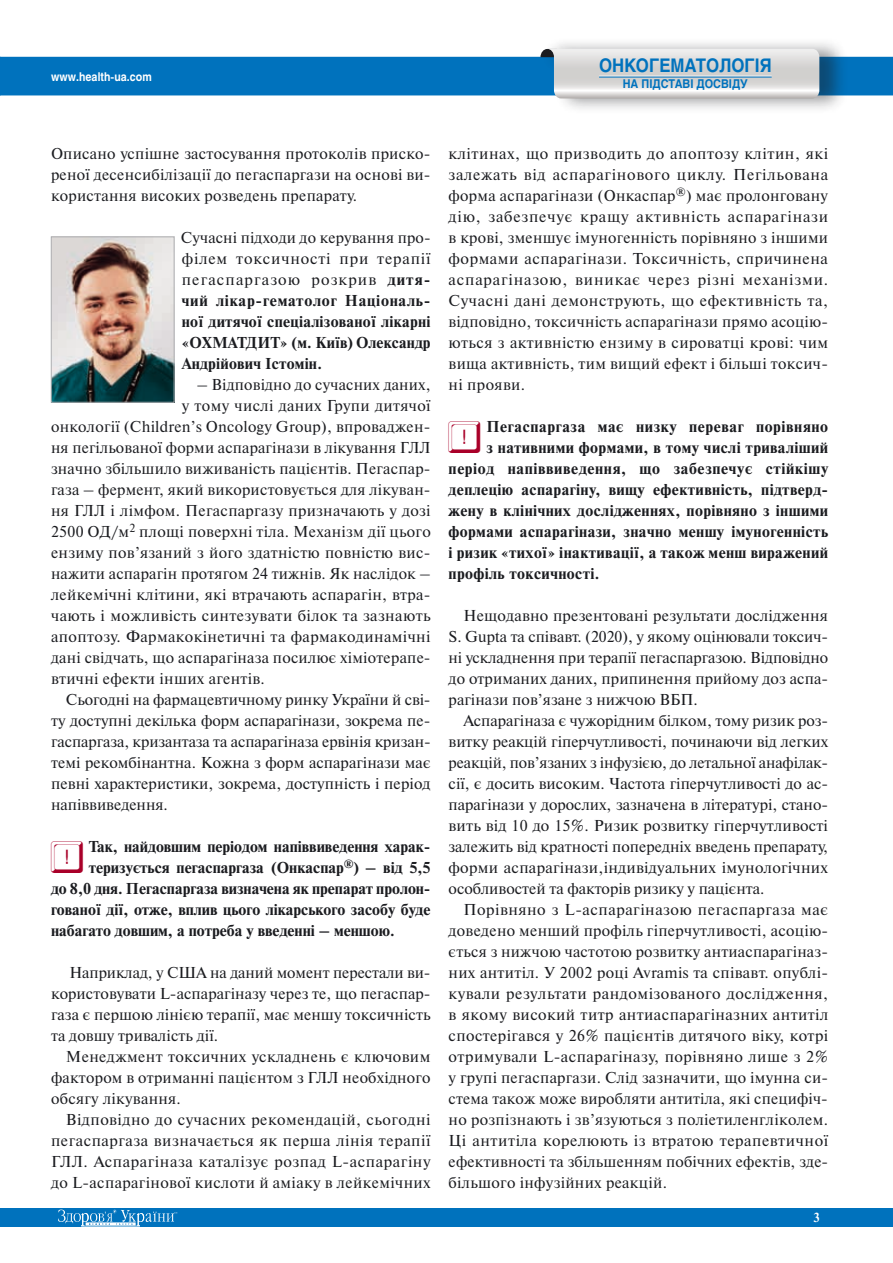
<style>
.page{position:relative;width:893px;height:1263px;background:#fff}
.page>*{position:absolute;margin:0;border:0;box-sizing:border-box;transform-origin:0 0}
.t1{font:38.1px "Keystroke";color:#a90029}
.t2{font:700 18.6px "Helios";color:#0072bd;scale:.9 1}
.t3{font:15.75px/21px "Newton C";letter-spacing:.015em;color:#1b1c20;text-align:justify}
.t4{font:700 15.75px/21px "Newton C";letter-spacing:.025em;color:#1b1c20}
.t5{font:700 15.75px "Newton C";color:#1b1c20}
.t6{font:15.75px "Newton C";letter-spacing:-.005em;color:#1b1c20}
.t7{font:700 13.05px "Newton C";color:#fff;scale:.9 1}
.t8{font:700 12px "Helios";letter-spacing:.005em;color:#fff;scale:.88 1}
.t9{font:700 12px "Helios";color:#0072bd;scale:.9 1}
.s1{font-weight:400}
</style>
<div class="page">
<div style="left:542px;top:36px;width:306px;height:78px;background:#1b1c20;opacity:.46"></div>
<svg style="left:0;top:49px;width:893px;height:49px;background:#65a4cd"></svg>
<hr style="left:599px;top:76px;width:173px;height:1px;background:#fff">
<hr style="left:599px;top:77px;width:173px;height:1px;background:#0072bd">
<div style="left:0;top:1208px;width:893px;height:19px;background:#0072bd"></div>
<svg style="left:58px;top:1209px;width:119px;height:17px"></svg>
<img style="left:51px;top:236px;width:124px;height:167px">
<p class="t8" style="left:51px;top:70px;width:116px">www.health-ua.com</p>
<p class="t2" style="left:599px;top:55px;width:193px">ОНКОГЕМАТОЛОГІЯ</p>
<p class="t9" style="left:623px;top:77px;width:140px">НА ПІДСТАВІ ДОСВІДУ</p>
<p class="t3" style="left:51px;top:143px;width:381px">Описано успішне застосування протоколів приско&shy;реної десенсибілізації до пегаспаргази на основі ви&shy;користання високих розведень препарату.</p>
<p class="t4" style="left:181px;top:227px;width:251px"><span class="s1">Сучасні підходи до керування про&shy;філем токсичності при терапії пегаспаргазою розкрив</span> дитя&shy;чий лікар-гематолог Національ&shy;ної дитячої спеціалізованої лікарні «ОХМАТДИТ» (м. Київ) Олександр<br>Андрійович Істомін.</p>
<p class="t3" style="left:197px;top:374px;width:235px">– Відповідно до сучасних даних,</p>
<p class="t3" style="left:182px;top:395px;width:250px">у тому числі даних Групи дитячої</p>
<p class="t3" style="left:51px;top:416px;width:381px">онкології (Children’s Oncology Group), впроваджен-</p>
<p class="t3" style="left:51px;top:437px;width:381px">ня пегільованої форми аспарагінази в лікування ГЛЛ</p>
<p class="t3" style="left:51px;top:458px;width:379px">значно збільшило виживаність пацієнтів. Пегаспар-</p>
<p class="t3" style="left:51px;top:479px;width:381px">газа – фермент, який використовується для лікуван-</p>
<p class="t3" style="left:51px;top:500px;width:381px">ня ГЛЛ і лімфом. Пегаспаргазу призначають у дозі</p>
<p class="t3" style="left:51px;top:521px;width:381px">2500 ОД/м<sup>2</sup> площі поверхні тіла. Механізм дії цього</p>
<p class="t3" style="left:51px;top:542px;width:381px">ензиму пов’язаний з його здатністю повністю вис-</p>
<p class="t3" style="left:51px;top:563px;width:381px">нажити аспарагін протягом 24 тижнів. Як наслідок –</p>
<p class="t3" style="left:51px;top:584px;width:381px">лейкемічні клітини, які втрачають аспарагін, втра-</p>
<p class="t3" style="left:51px;top:605px;width:381px">чають і можливість синтезувати білок та зазнають</p>
<p class="t3" style="left:51px;top:626px;width:381px">апоптозу. Фармакокінетичні та фармакодинамічні</p>
<p class="t3" style="left:51px;top:647px;width:381px">дані свідчать, що аспарагіназа посилює хіміотерапе-</p>
<p class="t3" style="left:51px;top:668px;width:215px">втичні ефекти інших агентів.</p>
<p class="t3" style="left:66px;top:689px;width:366px">Сьогодні на фармацевтичному ринку України й сві-</p>
<p class="t3" style="left:51px;top:710px;width:381px">ту доступні декілька форм аспарагінази, зокрема пе-</p>
<p class="t6" style="left:51px;top:733px;width:379px">гаспаргаза, кризантаза та аспарагіназа ервінія кризан-</p>
<p class="t3" style="left:51px;top:752px;width:381px">темі рекомбінантна. Кожна з форм аспарагінази має</p>
<p class="t3" style="left:51px;top:773px;width:381px">певні характеристики, зокрема, доступність і період</p>
<p class="t3" style="left:51px;top:794px;width:118px">напіввиведення.</p>
<h1 class="t1" style="left:51px;top:837px;width:35px">!</h1>
<p class="t5" style="left:89px;top:838px;width:341px">Так, найдовшим періодом напіввиведення харак-</p>
<p class="t5" style="left:89px;top:859px;width:343px">теризується пегаспаргаза (Онкаспар<sup>®</sup>) – від 5,5</p>
<p class="t5" style="left:51px;top:880px;width:381px">до 8,0 дня. Пегаспаргаза визначена як препарат пролон-</p>
<p class="t5" style="left:51px;top:901px;width:381px">гованої дії, отже, вплив цього лікарського засобу буде</p>
<p class="t5" style="left:51px;top:922px;width:345px">набагато довшим, а потреба у введенні – меншою.</p>
<p class="t3" style="left:51px;top:962px;width:381px;text-indent:18px">Наприклад, у США на даний момент перестали ви&shy;користовувати L-аспарагіназу через те, що пегаспар&shy;газа є першою лінією терапії, має меншу токсичність та довшу тривалість дії.</p>
<p class="t3" style="left:51px;top:1046px;width:381px;text-indent:15px">Менеджмент токсичних ускладнень є ключовим фактором в отриманні пацієнтом з ГЛЛ необхідного обсягу лікування.</p>
<p class="t3" style="left:51px;top:1109px;width:381px;text-indent:15px">Відповідно до сучасних рекомендацій, сьогодні пегаспаргаза визначається як перша лінія терапії ГЛЛ. Аспарагіназа каталізує розпад L-аспарагіну до L-аспарагінової кислоти й аміаку в лейкемічних</p>
<p class="t3" style="left:449px;top:143px;width:381px">клітинах, що призводить до апоптозу клітин, які залежать від аспарагінового циклу. Пегільована форма аспарагінази (Онкаспар<sup>®</sup>) має пролонговану дію, забезпечує кращу активність аспарагінази в крові, зменшує імуногенність порівняно з іншими формами аспарагінази. Токсичність, спричинена аспарагіназою, виникає через різні механізми.<br>Сучасні дані демонструють, що ефективність та, відповідно, токсичність аспарагінази прямо асоцію&shy;ються з активністю ензиму в сироватці крові: чим вища активність, тим вищий ефект і більші токсич&shy;ні прояви.</p>
<h1 class="t1" style="left:449px;top:417px;width:35px">!</h1>
<p class="t4" style="left:486px;top:416px;width:343px">Пегаспаргаза має низку переваг порівняно</p>
<p class="t4" style="left:486px;top:437px;width:343px">з нативними формами, в тому числі триваліший</p>
<p class="t4" style="left:449px;top:458px;width:381px">період напіввиведення, що забезпечує стійкішу</p>
<p class="t4" style="left:449px;top:479px;width:381px">деплецію аспарагіну, вищу ефективність, підтверд-</p>
<p class="t4" style="left:449px;top:500px;width:381px">жену в клінічних дослідженнях, порівняно з іншими</p>
<p class="t4" style="left:449px;top:521px;width:381px">формами аспарагінази, значно меншу імуногенність</p>
<p class="t4" style="left:449px;top:542px;width:381px">і ризик «тихої» інактивації, а також менш виражений</p>
<p class="t4" style="left:449px;top:563px;width:152px">профіль токсичності.</p>
<p class="t3" style="left:449px;top:605px;width:381px;text-indent:15px">Нещодавно презентовані результати дослідження S. Gupta та співавт. (2020), у якому оцінювали токсич&shy;ні ускладнення при терапії пегаспаргазою. Відповідно до отриманих даних, припинення прийому доз аспа&shy;рагінази пов’язане з нижчою ВБП.</p>
<p class="t3" style="left:449px;top:710px;width:381px;text-indent:15px">Аспарагіназа є чужорідним білком, тому ризик роз&shy;витку реакцій гіперчутливості, починаючи від легких реакцій, пов’язаних з інфузією, до летальної анафілак&shy;сії, є досить високим. Частота гіперчутливості до ас&shy;парагінази у дорослих, зазначена в літературі, стано&shy;вить від 10 до 15%. Ризик розвитку гіперчутливості залежить від кратності попередніх введень препарату, форми аспарагінази,індивідуальних імунологічних особливостей та факторів ризику у пацієнта.</p>
<p class="t3" style="left:449px;top:899px;width:381px;text-indent:15px">Порівняно з L-аспарагіназою пегаспаргаза має доведено менший профіль гіперчутливості, асоцію&shy;ється з нижчою частотою розвитку антиаспарагіназ&shy;них антитіл. У 2002 році Avramis та співавт. опублі&shy;кували результати рандомізованого дослідження, в якому високий титр антиаспарагіназних антитіл спостерігався у 26% пацієнтів дитячого віку, котрі отримували L-аспарагіназу, порівняно лише з 2% у групі пегаспаргази. Слід зазначити, що імунна си&shy;стема також може виробляти антитіла, які специфіч&shy;но розпізнають і зв’язуються з поліетиленгліколем.<br>Ці антитіла корелюють із втратою терапевтичної ефективності та збільшенням побічних ефектів, зде&shy;більшого інфузійних реакцій.</p>
<p class="t7" style="left:814px;top:1210px;width:8px">3</p>
</div>
